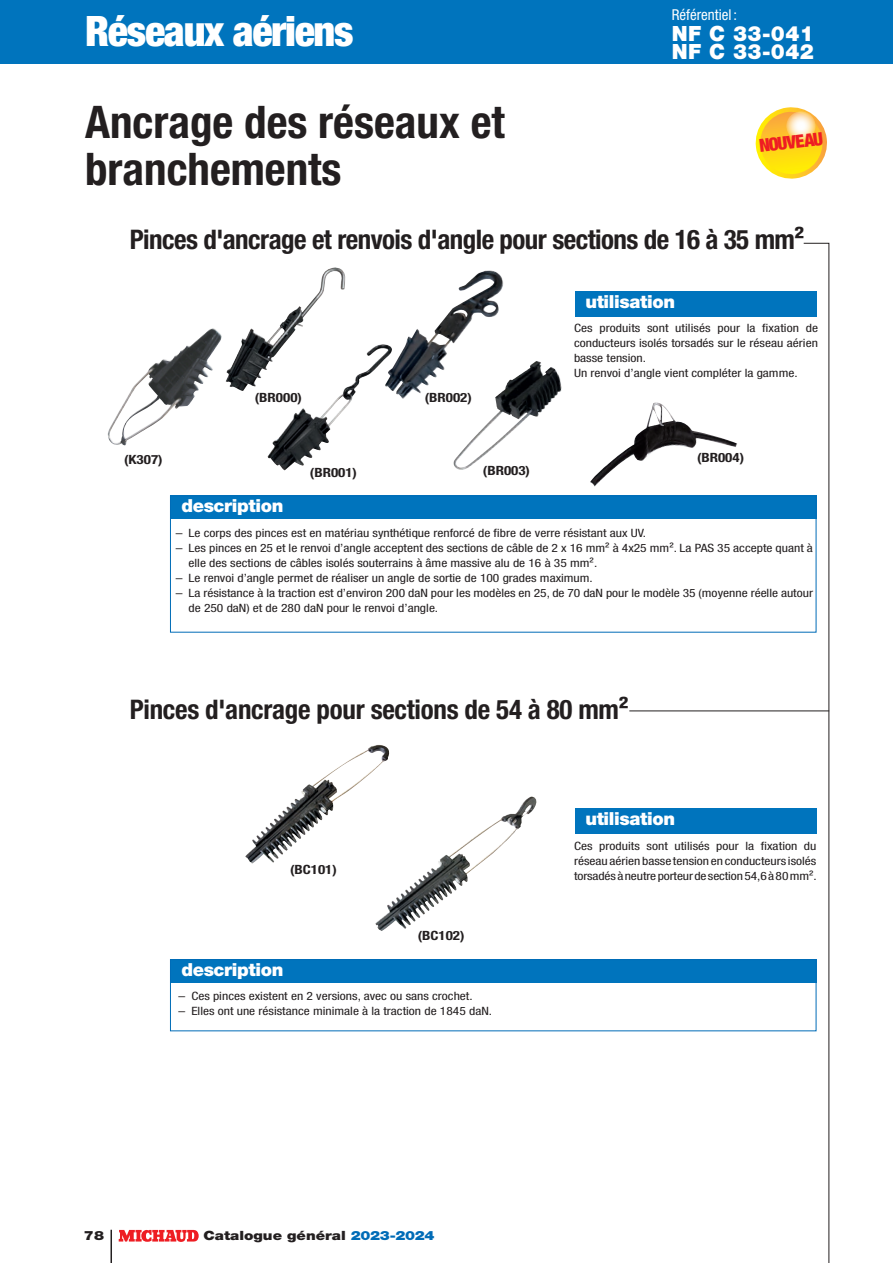
<style>
.page{position:relative;width:893px;height:1263px;background:#fff}
.page>*{position:absolute;margin:0;border:0;box-sizing:border-box;transform-origin:0 0}
.t1{font:700 condensed 45px/46.5px "Helvetica Neue LT Pro";color:#231f20}
.t2{font:900 condensed 42px "Helvetica Neue LT Pro";letter-spacing:-.03em;color:#fff}
.t3{font:700 condensed 27px "Helvetica Neue LT Pro";letter-spacing:-.02em;color:#231f20}
.t4{font:900 21px/18px "Helvetica Neue LT Pro";letter-spacing:.02em;color:#fff}
.t5{font:900 condensed 18.15px "Helvetica Neue LT Pro";color:#ee1d23}
.t6{font:900 18px "Helvetica Neue LT Pro";letter-spacing:-.02em;color:#fff}
.t7{font:condensed 15px "Helvetica Neue LT Pro";color:#fff}
.t8{font:700 condensed 12.75px "Helvetica Neue LT Pro";color:#231f20;scale:1.18 1}
.t9{font:900 12.75px "Helvetica Neue LT Pro";color:#231f20;scale:1.18 1}
.t10{font:condensed 11.55px/15px "Helvetica Neue LT Pro";color:#231f20;scale:1.18 1}
.s1{color:#006cb7}
</style>
<div class="page">
<div style="left:0;top:0;width:893px;height:64px;background:#0074bd"></div>
<hr style="left:110px;top:1230px;width:2px;height:33px;background:#231f20">
<svg style="left:119px;top:1230px;width:80px;height:12px"></svg>
<img style="left:108px;top:328px;width:114px;height:117px">
<svg style="left:756px;top:108px;width:71px;height:71px"></svg>
<svg style="left:786px;top:111px;width:30px;height:30px"></svg>
<svg style="left:803px;top:243px;width:26px;height:1020px"></svg>
<div style="left:575px;top:291px;width:241px;height:26px;background:#0074bd"></div>
<div style="left:170px;top:496px;width:646px;height:23px;background:#0074bd"></div>
<div style="left:170px;top:495px;width:646px;height:137px;border:1px solid #006cb7"></div>
<img style="left:590px;top:403px;width:147px;height:84px">
<hr style="left:629px;top:711px;width:200px;height:1px;background:#231f20">
<div style="left:575px;top:808px;width:241px;height:26px;background:#0074bd"></div>
<div style="left:170px;top:959px;width:646px;height:23px;background:#0074bd"></div>
<div style="left:170px;top:959px;width:646px;height:72px;border:1px solid #006cb7"></div>
<img style="left:375px;top:796px;width:156px;height:135px">
<img style="left:245px;top:745px;width:132px;height:119px">
<img style="left:453px;top:361px;width:109px;height:109px">
<img style="left:267px;top:344px;width:118px;height:126px">
<img style="left:385px;top:271px;width:121px;height:128px">
<img style="left:226px;top:267px;width:120px;height:124px">
<h2 class="t2" style="left:85px;top:6px;width:270px">Réseaux aériens</h2>
<h1 class="t1" style="left:85px;top:99px;width:421px">Ancrage des réseaux et branchements</h1>
<p class="t7" style="left:672px;top:5px;width:67px">Référentiel :</p>
<h3 class="t4" style="left:672px;top:24px;width:144px">NF C 33-041<br>NF C 33-042</h3>
<h3 class="t5" style="left:758px;top:135px;width:66px;rotate:-7deg">NOUVEAU</h3>
<h3 class="t3" style="left:130px;top:223px;width:676px">Pinces d'ancrage et renvois d'angle pour sections de 16 à 35 mm²</h3>
<h3 class="t6" style="left:585px;top:291px;width:91px">utilisation</h3>
<p class="t8" style="left:255px;top:389px;width:41px">(BR000)</p>
<p class="t8" style="left:425px;top:390px;width:41px">(BR002)</p>
<p class="t10" style="left:574px;top:320px;width:208px">Ces produits sont utilisés pour la fixation de conducteurs isolés torsadés sur le réseau aérien basse tension.<br>Un renvoi d’angle vient compléter la gamme.</p>
<p class="t8" style="left:124px;top:452px;width:34px">(K307)</p>
<h3 class="t6" style="left:181px;top:495px;width:104px">description</h3>
<p class="t8" style="left:310px;top:464px;width:41px">(BR001)</p>
<p class="t8" style="left:483px;top:463px;width:41px">(BR003)</p>
<p class="t8" style="left:697px;top:450px;width:41px">(BR004)</p>
<p class="t10" style="left:176px;top:526px;width:400px">– Le corps des pinces est en matériau synthétique renforcé de fibre de verre résistant aux UV.</p>
<p class="t10" style="left:188px;top:541px;width:531px;text-indent:-13px">– Les pinces en 25 et le renvoi d’angle acceptent des sections de câble de 2 x 16 mm² à 4x25 mm². La PAS 35 accepte quant à elle des sections de câbles isolés souterrains à âme massive alu de 16 à 35 mm².</p>
<p class="t10" style="left:176px;top:571px;width:355px">– Le renvoi d’angle permet de réaliser un angle de sortie de 100 grades maximum.</p>
<p class="t10" style="left:188px;top:586px;width:531px;text-indent:-13px">– La résistance à la traction est d’environ 200 daN pour les modèles en 25, de 70 daN pour le modèle 35 (moyenne réelle autour de 250 daN) et de 280 daN pour le renvoi d’angle.</p>
<h3 class="t3" style="left:130px;top:693px;width:500px">Pinces d'ancrage pour sections de 54 à 80 mm²</h3>
<p class="t8" style="left:290px;top:862px;width:41px">(BC101)</p>
<h3 class="t6" style="left:181px;top:958px;width:104px">description</h3>
<p class="t8" style="left:418px;top:927px;width:41px">(BC102)</p>
<p class="t10" style="left:179px;top:989px;width:251px">– Ces pinces existent en 2 versions, avec ou sans crochet.</p>
<p class="t10" style="left:179px;top:1004px;width:267px">– Elles ont une résistance minimale à la traction de 1845 daN.</p>
<h3 class="t6" style="left:585px;top:808px;width:91px">utilisation</h3>
<p class="t10" style="left:574px;top:838px;width:207px;text-align:justify">Ces produits sont utilisés pour la fixation du réseau aérien basse tension en conducteurs isolés torsadés à neutre porteur de section 54,6 à 80 mm².</p>
<p class="t9" style="left:84px;top:1228px;width:18px">78</p>
<p class="t9" style="left:204px;top:1228px;width:197px">Catalogue général <span class="s1">2023-2024</span></p>
</div>
